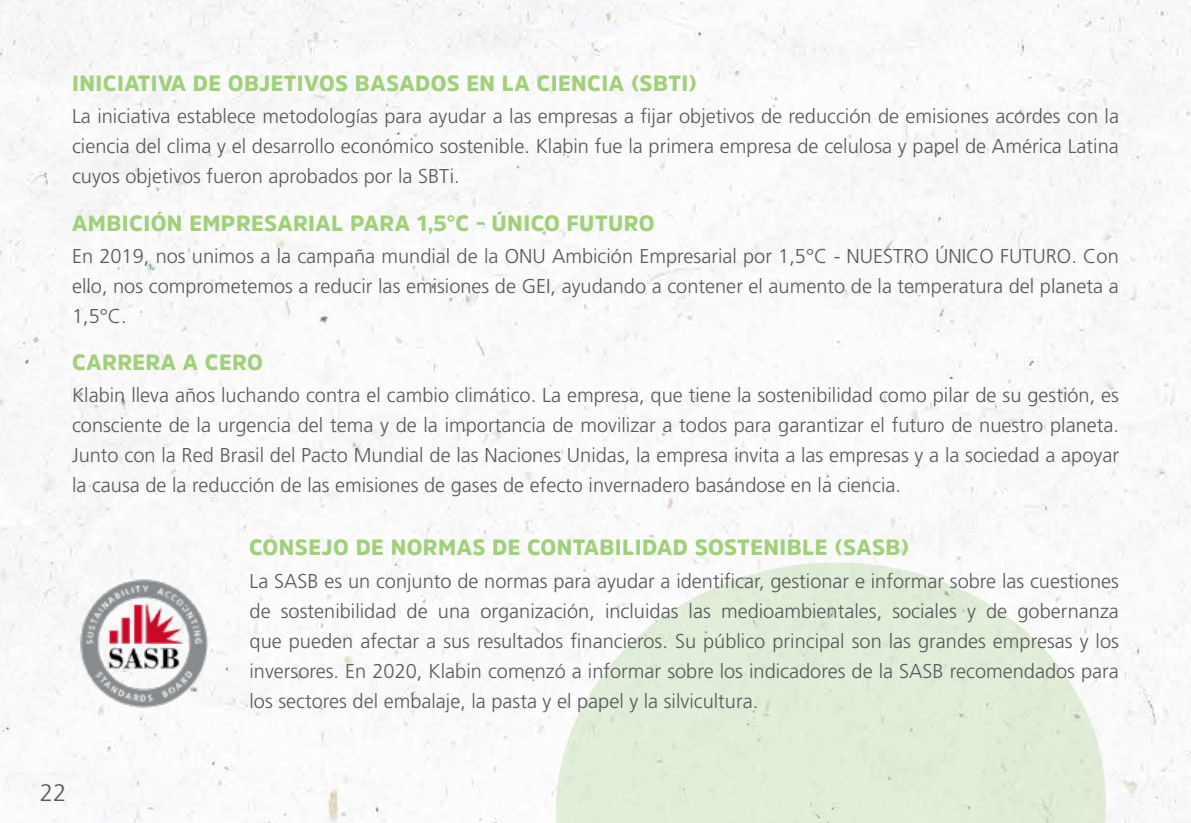
<style>
.page{position:relative;width:1191px;height:823px;background:#fff}
.page>*{position:absolute;margin:0;border:0;box-sizing:border-box;transform-origin:0 0}
.t1{font:300 24px "Frutiger LT Std";color:#58595b}
.t2{font:900 22px "Amsi Pro";letter-spacing:.02em;color:#a1d07a}
.t3{font:300 20px/30px "Frutiger LT Std";color:#58595b;text-align:justify}
</style>
<div class="page">
<img style="left:0;top:0;width:1191px;height:822px">
<svg style="left:545px;top:550px;width:571px;height:272px;fill:#e1eed9"></svg>
<img style="left:72px;top:577px;width:145px;height:130px">
<p class="t2" style="left:72px;top:68px;width:626px">INICIATIVA DE OBJETIVOS BASADOS EN LA CIENCIA (SBTI)</p>
<p class="t3" style="left:72px;top:101px;width:1048px">La iniciativa establece metodologías para ayudar a las empresas a fijar objetivos de reducción de emisiones acordes con la ciencia del clima y el desarrollo económico sostenible. Klabin fue la primera empresa de celulosa y papel de América Latina cuyos objetivos fueron aprobados por la SBTi.</p>
<p class="t2" style="left:72px;top:208px;width:584px">AMBICIÓN EMPRESARIAL PARA 1,5°C - ÚNICO FUTURO</p>
<p class="t3" style="left:72px;top:241px;width:1048px">En 2019, nos unimos a la campaña mundial de la ONU Ambición Empresarial por 1,5°C - NUESTRO ÚNICO FUTURO. Con ello, nos comprometemos a reducir las emisiones de GEI, ayudando a contener el aumento de la temperatura del planeta a 1,5°C.</p>
<p class="t2" style="left:72px;top:347px;width:192px">CARRERA A CERO</p>
<p class="t3" style="left:72px;top:380px;width:1048px">Klabin lleva años luchando contra el cambio climático. La empresa, que tiene la sostenibilidad como pilar de su gestión, es consciente de la urgencia del tema y de la importancia de movilizar a todos para garantizar el futuro de nuestro planeta.<br>Junto con la Red Brasil del Pacto Mundial de las Naciones Unidas, la empresa invita a las empresas y a la sociedad a apoyar la causa de la reducción de las emisiones de gases de efecto invernadero basándose en la ciencia.</p>
<p class="t2" style="left:249px;top:531px;width:662px">CONSEJO DE NORMAS DE CONTABILIDAD SOSTENIBLE (SASB)</p>
<p class="t1" style="left:40px;top:778px;width:28px">22</p>
<p class="t3" style="left:249px;top:566px;width:871px">La SASB es un conjunto de normas para ayudar a identificar, gestionar e informar sobre las cuestiones de sostenibilidad de una organización, incluidas las medioambientales, sociales y de gobernanza que pueden afectar a sus resultados financieros. Su público principal son las grandes empresas y los inversores. En 2020, Klabin comenzó a informar sobre los indicadores de la SASB recomendados para los sectores del embalaje, la pasta y el papel y la silvicultura.</p>
</div>
